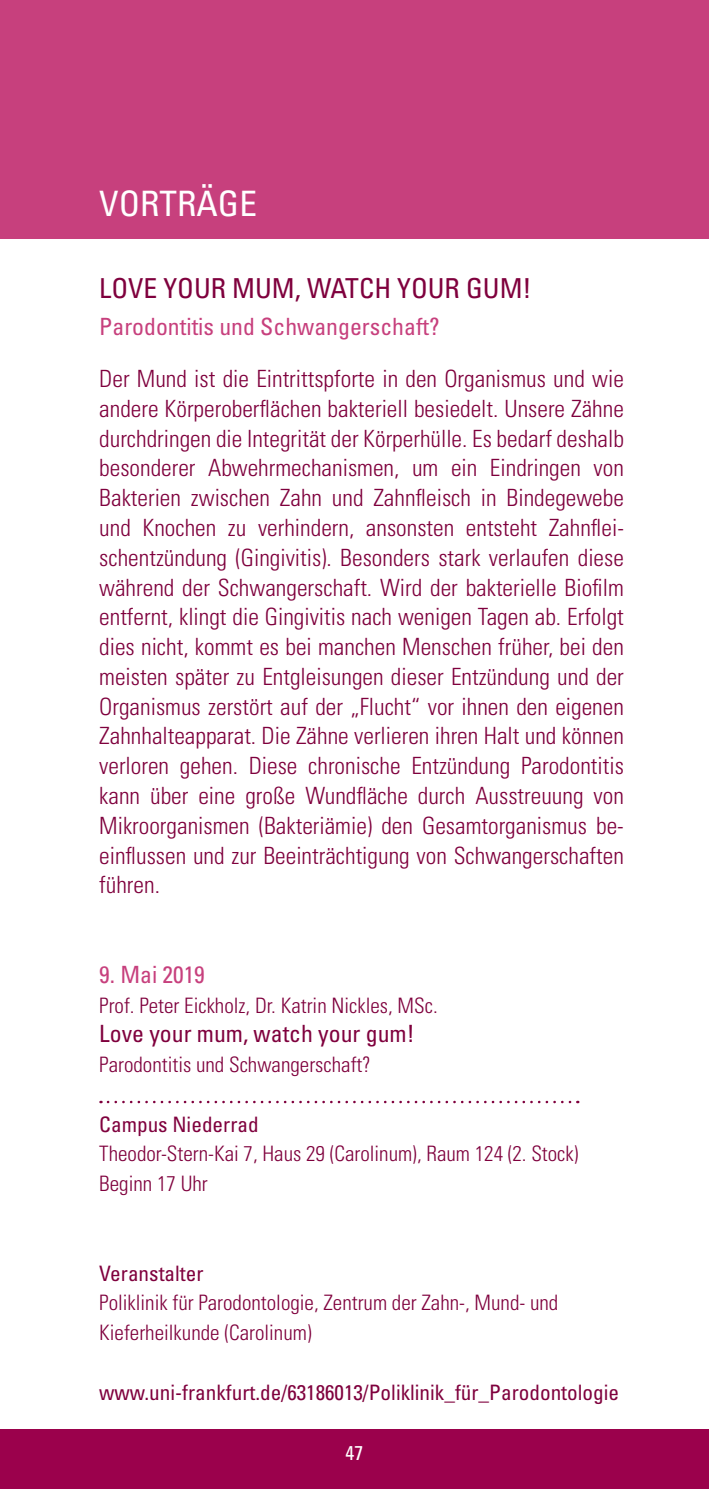
<style>
.page{position:relative;width:709px;height:1489px;background:#fff}
.page>*{position:absolute;margin:0;border:0;box-sizing:border-box;transform-origin:0 0}
.t1{font:condensed 35px "Univers";color:#fff}
.t2{font:condensed 27.5px "Univers";color:#7f003d}
.t3{font:300 condensed 23.75px/29.8px "Univers";color:#7f003d;text-align:justify}
.t4{font:condensed 23.75px "Univers";color:#c7407d}
.t5{font:condensed 23.75px "Univers";color:#7f003d}
.t6{font:300 condensed 21.25px/29.8px "Univers";color:#7f003d}
.t7{font:condensed 21.25px "Univers";color:#7f003d}
.t8{font:condensed 20px "Univers";color:#fff}
</style>
<div class="page">
<div style="left:0;top:1429px;width:709px;height:59px;background:#9b014c"></div>
<div style="left:0;top:0;width:709px;height:238px;background:#c7407d"></div>
<svg style="left:108px;top:1100px;width:470px;height:3px"></svg>
<h1 class="t1" style="left:99px;top:182px;width:40px">VORTRÄGE</h1>
<p class="t2" style="left:99px;top:270px;width:95px">LOVE YOUR</p>
<p class="t2" style="left:232px;top:270px;width:21px">MUM</p>
<p class="t2" style="left:295px;top:270px;width:133px">, WATCH YOUR</p>
<p class="t2" style="left:466px;top:270px;width:19px">GUM</p>
<p class="t2" style="left:522px;top:270px;width:11px">!</p>
<p class="t4" style="left:99px;top:311px;width:342px">Parodontitis und Schwangerschaft?</p>
<p class="t3" style="left:99px;top:364px;width:526px">Der Mund ist die Eintrittspforte in den Organismus und wie andere Körperoberflächen bakteriell besiedelt. Unsere Zähne durchdringen die I ntegrität der Körperhülle. Es bedarf deshalb besonderer Abwehrmechanismen, um ein Eindringen von Bakterien zwischen Zahn und Zahnfleisch in Bindegewebe und Knochen zu verhindern, ansonsten entsteht Zahnflei&shy;schentzündung (Gingivitis). Besonders stark verlaufen diese während der Schwangerschaft. Wird der bakterielle Biofilm entfernt, klingt die Gingivitis nach wenigen Tagen ab. Erfolgt dies nicht, kommt es bei manchen Menschen früher, bei den meisten später zu Entgleisungen dieser Entzündung und der Organismus zerstört auf der „Flucht“ vor ihnen den eigenen Zahnhalteapparat. Die Zähne verlieren ihren Halt und können verloren gehen. Diese chronische Entzündung Parodontitis kann über eine große Wundfläche durch Ausstreuung von Mikroorganismen (Bakteriämie) den Gesamtorganismus be&shy;einflussen und zur Beeinträchtigung von Schwangerschaften führen.</p>
<p class="t4" style="left:99px;top:959px;width:107px">9. Mai 2019</p>
<p class="t6" style="left:99px;top:990px;width:340px">Prof. Peter Eickholz, Dr. Katrin Nickles, MSc.</p>
<p class="t5" style="left:99px;top:1018px;width:317px">Love your mum, watch your gum!</p>
<p class="t6" style="left:99px;top:1049px;width:273px">Parodontitis und Schwangerschaft?</p>
<p class="t7" style="left:99px;top:1110px;width:161px">Campus Niederrad</p>
<p class="t6" style="left:99px;top:1138px;width:481px">Theodor-Stern-Kai 7, Haus 29 (Carolinum), Raum 124 (2. Stock)<br>Beginn 17 Uhr</p>
<p class="t7" style="left:99px;top:1259px;width:106px">Veranstalter</p>
<p class="t6" style="left:99px;top:1287px;width:460px">Poliklinik für Parodontologie, Zentrum der Zahn-, Mund- und<br>Kieferheilkunde (Carolinum)</p>
<p class="t7" style="left:99px;top:1378px;width:521px">www.uni-frankfurt.de/63186013/Poliklinik_für_Parodontologie</p>
<p class="t8" style="left:345px;top:1439px;width:19px">47</p>
</div>
